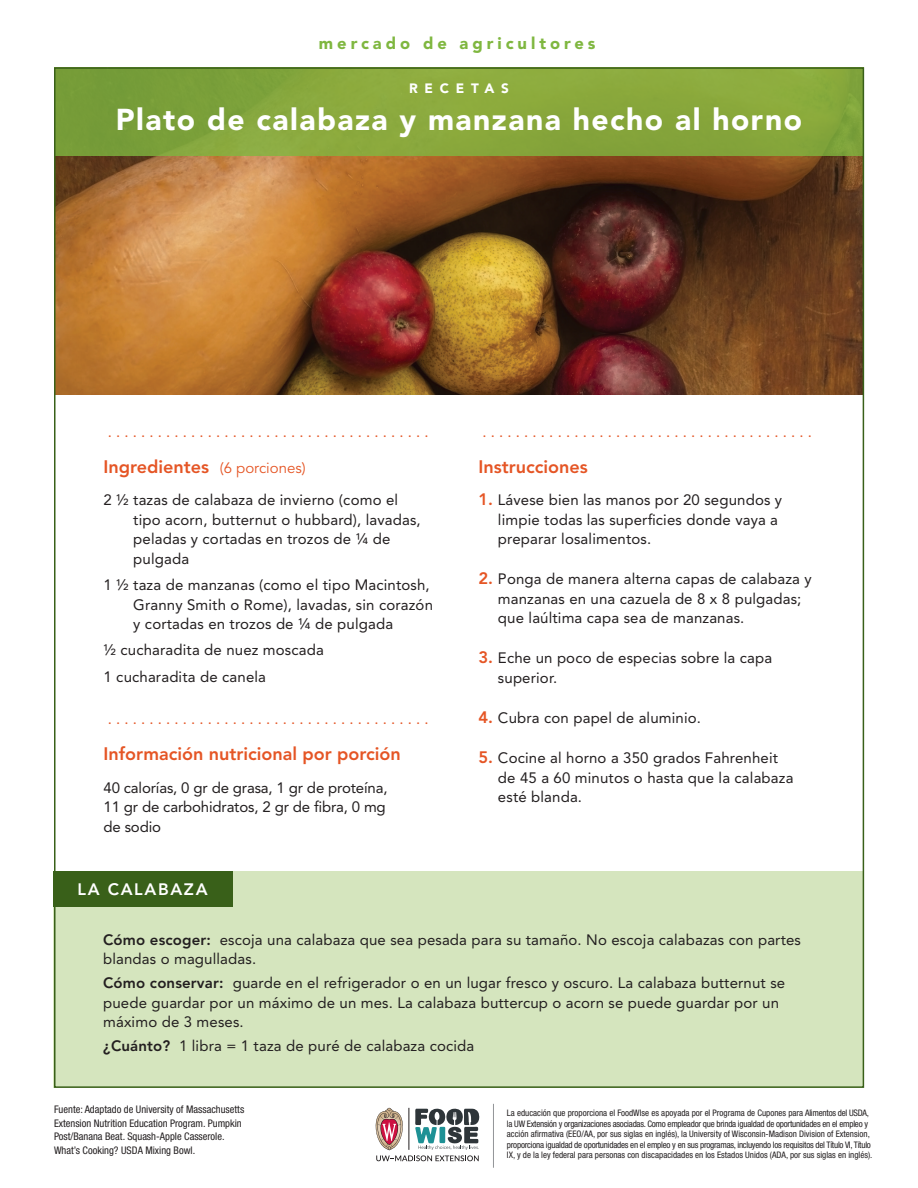
<style>
.page{position:relative;width:918px;height:1188px;background:#fff}
.page>*{position:absolute;margin:0;border:0;box-sizing:border-box;transform-origin:0 0}
.Head_-white{font:900 30px "Avenir";letter-spacing:.05em;color:#fff}
.Text_-_Facilitator_G{font:800 18px "Avenir";color:#e55525}
.t1{font:900 16.5px "Avenir";letter-spacing:.24em;color:#7fb740}
.Text_-_Facilitator_G-2{font:800 16.5px "Avenir";letter-spacing:.1em;color:#fff}
.Text_-_Facilitator_G-3{font:15px/19.5px "Avenir";letter-spacing:.01em;color:#231f20}
.Text_-_Facilitator_G-4{font:15px "Avenir";color:#e55525}
.t2{font:900 13.5px "Avenir";letter-spacing:.5em;color:#fff}
.small_type_-_bottom{font:condensed 10.5px/13.5px "Helvetica Neue";color:#231f20}
.t3{font:condensed 9px/10.5px "Helvetica Neue";color:#231f20}
.s1{font-weight:400;font-size:15px}
.s2{font-weight:800;font-size:16.5px;color:#e55525}
.s3{font-weight:800}
</style>
<div class="page">
<hr style="left:493px;top:1104px;width:1px;height:64px;background:#939598">
<svg style="left:375px;top:1108px;width:104px;height:53px"></svg>
<img style="left:57px;top:156px;width:804px;height:239px">
<div style="left:54px;top:67px;width:810px;height:89px;background:linear-gradient(to right,#7ea23b,#8dab3d)"></div>
<div style="left:53px;top:871px;width:810px;height:217px;background:#d5e5be"></div>
<div style="left:53px;top:871px;width:179px;height:36px;background:#396019"></div>
<p class="t1" style="left:319px;top:33px;width:278px">mercado de agricultores</p>
<p class="t2" style="left:409px;top:80px;width:101px">RECETAS</p>
<p class="Head_-white" style="left:116px;top:101px;width:688px">Plato de calabaza y manzana hecho al horno</p>
<p class="Text_-_Facilitator_G-4" style="left:108px;top:423px;width:323px">. . . . . . . . . . . . . . . . . . . . . . . . . . . . . . . . . . . . . . .</p>
<p class="Text_-_Facilitator_G" style="left:104px;top:456px;width:204px">Ingredientes <span class="s1">(6 porciones)</span></p>
<p class="Text_-_Facilitator_G-3" style="left:133px;top:491px;width:289px;text-indent:-30px">2 ½ tazas de calabaza de invierno (como el tipo acorn, butternut o hubbard), lavadas, peladas y cortadas en trozos de ¼ de pulgada</p>
<p class="Text_-_Facilitator_G-3" style="left:133px;top:575px;width:301px;text-indent:-30px">1 ½ taza de manzanas (como el tipo Macintosh,<br>Granny Smith o Rome), lavadas, sin corazón y cortadas en trozos de ¼ de pulgada</p>
<p class="Text_-_Facilitator_G-3" style="left:104px;top:641px;width:222px">½ cucharadita de nuez moscada</p>
<p class="Text_-_Facilitator_G-3" style="left:104px;top:667px;width:164px">1 cucharadita de canela</p>
<p class="Text_-_Facilitator_G-4" style="left:108px;top:711px;width:323px">. . . . . . . . . . . . . . . . . . . . . . . . . . . . . . . . . . . . . . .</p>
<p class="Text_-_Facilitator_G" style="left:104px;top:744px;width:299px">Información nutricional por porción</p>
<p class="Text_-_Facilitator_G-3" style="left:104px;top:778px;width:286px;text-align:justify">40 calorías, 0 gr de grasa, 1 gr de proteína, 11 gr de carbohidratos, 2 gr de fibra, 0 mg de sodio</p>
<p class="Text_-_Facilitator_G-2" style="left:77px;top:880px;width:132px">LA CALABAZA</p>
<p class="Text_-_Facilitator_G-4" style="left:483px;top:423px;width:331px">. . . . . . . . . . . . . . . . . . . . . . . . . . . . . . . . . . . . . . . .</p>
<p class="Text_-_Facilitator_G" style="left:478px;top:456px;width:111px">Instrucciones</p>
<p class="Text_-_Facilitator_G-3" style="left:498px;top:491px;width:286px;text-indent:-20px"><span class="s2">1.</span> Lávese bien las manos por 20 segundos y limpie todas las superficies donde vaya a preparar losalimentos.</p>
<p class="Text_-_Facilitator_G-3" style="left:498px;top:570px;width:315px;text-indent:-20px"><span class="s2">2.</span> Ponga de manera alterna capas de calabaza y manzanas en una cazuela de 8 x 8 pulgadas; que laúltima capa sea de manzanas.</p>
<p class="Text_-_Facilitator_G-3" style="left:498px;top:649px;width:276px;text-indent:-20px"><span class="s2">3.</span> Eche un poco de especias sobre la capa superior.</p>
<p class="Text_-_Facilitator_G-3" style="left:478px;top:708px;width:224px"><span class="s2">4.</span> Cubra con papel de aluminio.</p>
<p class="Text_-_Facilitator_G-3" style="left:498px;top:748px;width:297px;text-indent:-20px"><span class="s2">5.</span> Cocine al horno a 350 grados Fahrenheit de 45 a 60 minutos o hasta que la calabaza esté blanda.</p>
<p class="Text_-_Facilitator_G-3" style="left:103px;top:930px;width:699px"><span class="s3">Cómo escoger:</span> escoja una calabaza que sea pesada para su tamaño. No escoja calabazas con partes blandas o magulladas.</p>
<p class="Text_-_Facilitator_G-3" style="left:103px;top:973px;width:684px"><span class="s3">Cómo conservar:</span> guarde en el refrigerador o en un lugar fresco y oscuro. La calabaza butternut se puede guardar por un máximo de un mes. La calabaza buttercup o acorn se puede guardar por un máximo de 3 meses.</p>
<p class="Text_-_Facilitator_G-3" style="left:103px;top:1036px;width:373px"><span class="s3">¿Cuánto?</span> 1 libra = 1 taza de puré de calabaza cocida</p>
<p class="small_type_-_bottom" style="left:54px;top:1103px;width:192px">Fuente: Adaptado de University of Massachusetts Extension Nutrition Education Program. Pumpkin Post/Banana Beat. Squash-Apple Casserole.<br>What’s Cooking? USDA Mixing Bowl.</p>
<p class="t3" style="left:507px;top:1108px;width:367px">La educación que proporciona el FoodWIse es apoyada por el Programa de Cupones para Alimentos del USDA, la UW Extensión y organizaciones asociadas. Como empleador que brinda igualdad de oportunidades en el empleo y acción afirmativa (EEO/AA, por sus siglas en inglés), la University of Wisconsin-Madison Division of Extension, proporciona igualdad de oportunidades en el empleo y en sus programas, incluyendo los requisitos del Título VI, Título IX, y de la ley federal para personas con discapacidades en los Estados Unidos (ADA, por sus siglas en inglés).</p>
</div>
